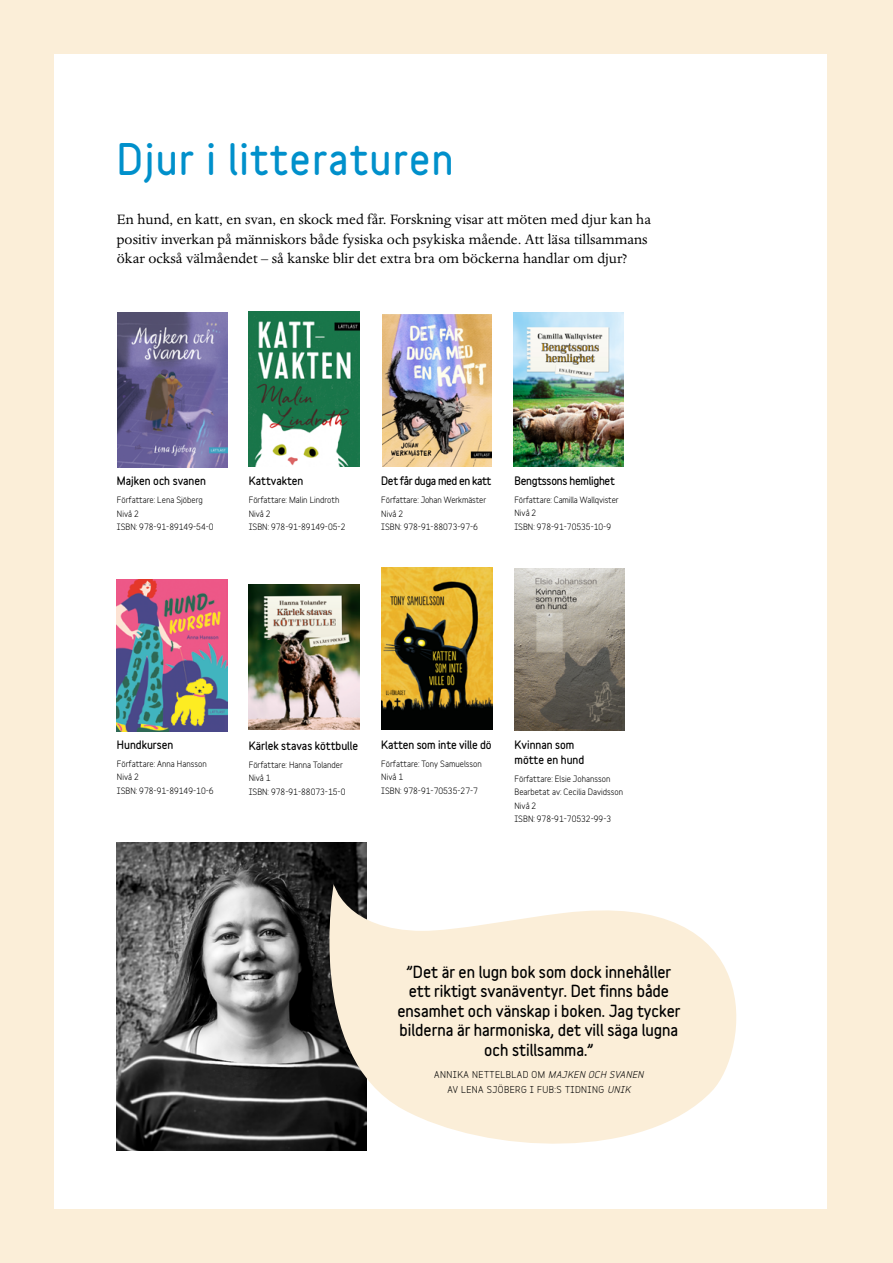
<style>
.page{position:relative;width:893px;height:1263px;background:#fbeed8}
.page>*{position:absolute;margin:0;border:0;box-sizing:border-box;transform-origin:0 0}
.Rubrik_temasidor{font:900 39px "Variable";letter-spacing:.04em;color:#0090cb}
.Brödtext_om_bok{font:15.75px/19.5px "Dante MT Std";color:#000}
.Citat_mindre{font:900 15px/19.5px "Variable";color:#000;text-align:center}
.Titlar_temasidor{font:900 10.5px/15px "Variable";color:#000}
.Titlar_temasidor-2{font:900 10.5px "Variable";letter-spacing:-.035em;color:#000}
.Titlar_temasidor-3{font:900 10.5px "Variable";letter-spacing:-.025em;color:#000}
.Namn_citat_mindre{font:700 9px/15px "Variable";letter-spacing:.05em;color:#000;text-align:center}
.Info_om_bok_temasidor{font:700 8.25px/13.5px "Variable";color:#000}
.Titlar_temasidor-4{font:700 8.25px/13.5px "Variable";color:#000}
.s1{font-style:italic}
</style>
<div class="page">
<div style="left:54px;top:54px;width:772px;height:1155px;background:#fff"></div>
<img style="left:118px;top:313px;width:109px;height:154px">
<img style="left:249px;top:311px;width:110px;height:156px">
<img style="left:382px;top:314px;width:109px;height:152px">
<img style="left:514px;top:313px;width:109px;height:154px">
<img style="left:117px;top:580px;width:111px;height:152px">
<img style="left:381px;top:568px;width:111px;height:162px">
<img style="left:515px;top:569px;width:110px;height:162px">
<img style="left:117px;top:843px;width:250px;height:307px">
<img style="left:249px;top:584px;width:111px;height:145px">
<svg style="left:304px;top:884px;width:433px;height:267px;fill:#fbeed8"></svg>
<h1 class="Rubrik_temasidor" style="left:117px;top:129px;width:338px">Djur i litteraturen</h1>
<p class="Brödtext_om_bok" style="left:117px;top:210px;width:536px">En hund, en katt, en svan, en skock med får. Forskning visar att möten med djur kan ha positiv inverkan på människors både fysiska och psykiska mående. Att läsa tillsammans ökar också välmåendet – så kanske blir det extra bra om böckerna handlar om djur?</p>
<p class="Titlar_temasidor" style="left:117px;top:473px;width:91px">Majken och svanen</p>
<p class="Info_om_bok_temasidor" style="left:117px;top:492px;width:88px">Författare: Lena Sjöberg<br>Nivå 2</p>
<p class="Info_om_bok_temasidor" style="left:117px;top:519px;width:98px">ISBN: 978-91-89149-54-0</p>
<p class="Titlar_temasidor" style="left:249px;top:473px;width:56px">Kattvakten</p>
<p class="Info_om_bok_temasidor" style="left:249px;top:492px;width:92px">Författare: Malin Lindroth<br>Nivå 2</p>
<p class="Info_om_bok_temasidor" style="left:249px;top:519px;width:98px">ISBN: 978-91-89149-05-2</p>
<p class="Titlar_temasidor-2" style="left:381px;top:473px;width:112px">Det får duga med en katt</p>
<p class="Info_om_bok_temasidor" style="left:381px;top:492px;width:106px">Författare: Johan Werkmäster<br>Nivå 2<br>ISBN: 978-91-88073-97-6</p>
<p class="Titlar_temasidor-3" style="left:514px;top:472px;width:102px">Bengtssons hemlighet</p>
<p class="Info_om_bok_temasidor" style="left:514px;top:492px;width:106px">Författare: Camilla Wallqvister<br>Nivå 2</p>
<p class="Info_om_bok_temasidor" style="left:514px;top:519px;width:98px">ISBN: 978-91-70535-10-9</p>
<p class="Titlar_temasidor" style="left:117px;top:737px;width:58px">Hundkursen</p>
<p class="Info_om_bok_temasidor" style="left:117px;top:756px;width:91px">Författare: Anna Hansson<br>Nivå 2</p>
<p class="Info_om_bok_temasidor" style="left:117px;top:783px;width:98px">ISBN: 978-91-89149-10-6</p>
<p class="Titlar_temasidor" style="left:249px;top:738px;width:111px">Kärlek stavas köttbulle</p>
<p class="Titlar_temasidor-4" style="left:249px;top:757px;width:98px">Författare: Hanna Tolander<br>Nivå 1<br>ISBN: 978-91-88073-15-0</p>
<p class="Titlar_temasidor" style="left:381px;top:737px;width:112px">Katten som inte ville dö</p>
<p class="Info_om_bok_temasidor" style="left:381px;top:756px;width:102px">Författare: Tony Samuelsson<br>Nivå 1</p>
<p class="Info_om_bok_temasidor" style="left:381px;top:783px;width:98px">ISBN: 978-91-70535-27-7</p>
<p class="Titlar_temasidor" style="left:514px;top:737px;width:71px">Kvinnan som mötte en hund</p>
<p class="Info_om_bok_temasidor" style="left:514px;top:771px;width:110px">Författare: Elsie Johansson<br>Bearbetat av: Cecilia Davidsson<br>Nivå 2</p>
<p class="Info_om_bok_temasidor" style="left:514px;top:812px;width:98px">ISBN: 978-91-70532-99-3</p>
<p class="Citat_mindre" style="left:397px;top:961px;width:285px">”Det är en lugn bok som dock innehåller ett riktigt svanäventyr. Det finns både ensamhet och vänskap i boken. Jag tycker bilderna är harmoniska, det vill säga lugna och stillsamma.”</p>
<p class="Namn_citat_mindre" style="left:434px;top:1066px;width:214px">ANNIKA NETTELBLAD OM <span class="s1">MAJKEN OCH SVANEN<br></span>AV LENA SJÖBERG I FUB:S TIDNING <span class="s1">UNIK</span></p>
</div>
